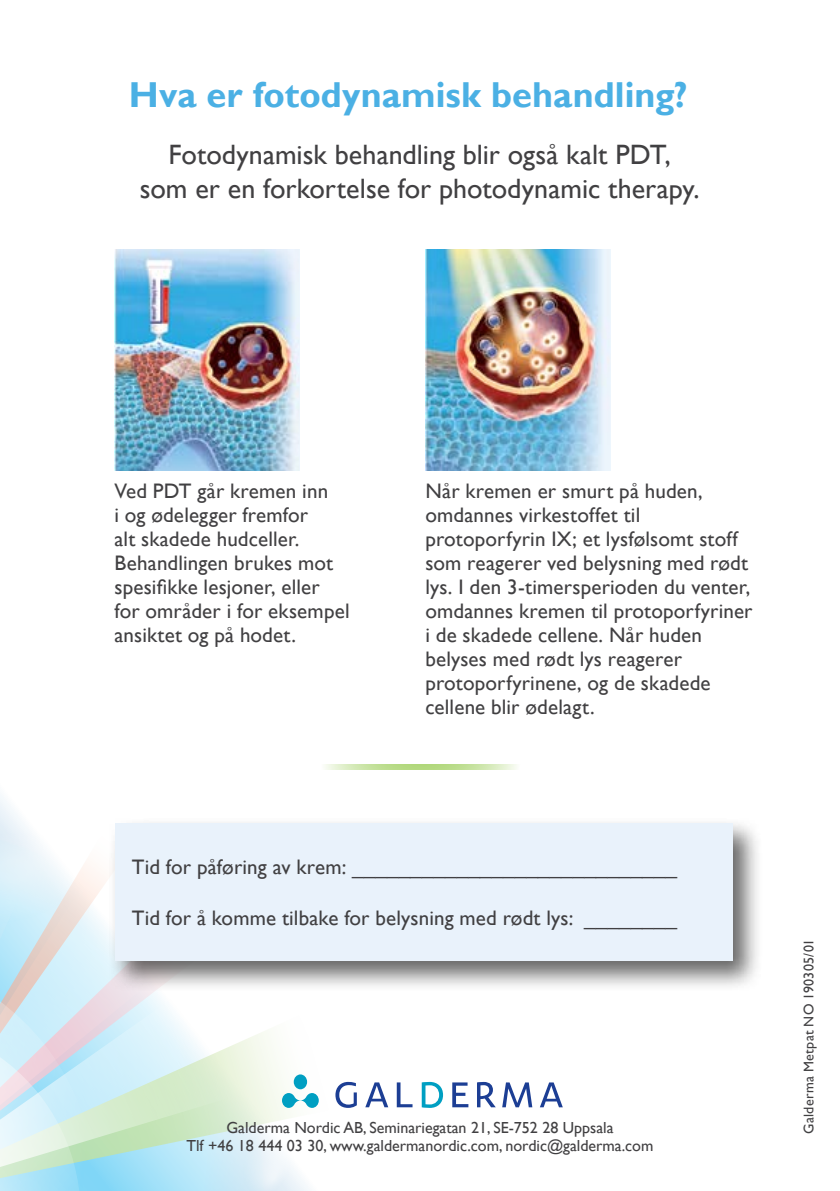
<style>
.page{position:relative;width:840px;height:1191px;background:#fff}
.page>*{position:absolute;margin:0;border:0;box-sizing:border-box;transform-origin:0 0}
.t1{font:700 36px "Gill Sans";color:#4bb0e4}
.t2{font:28px/34px "Gill Sans";color:#414042;text-align:center}
.t3{font:21px/24px "Gill Sans";letter-spacing:.005em;color:#414042}
.t4{font:16px/18px "Gill Sans";color:#414042;text-align:center}
.t5{font:14px "Gill Sans";letter-spacing:.025em;color:#414042}
</style>
<div class="page">
<svg style="left:0;top:796px;width:563px;height:395px"></svg>
<div style="left:108px;top:816px;width:654px;height:176px;background:#000;opacity:.6"></div>
<div style="left:115px;top:823px;width:616px;height:138px;background:#e9f2fb"></div>
<img style="left:114px;top:250px;width:185px;height:220px">
<img style="left:425px;top:250px;width:185px;height:220px">
<svg style="left:325px;top:764px;width:192px;height:6px"></svg>
<h1 class="t1" style="left:129px;top:73px;width:560px">Hva er fotodynamisk behandling?</h1>
<h2 class="t2" style="left:140px;top:138px;width:560px">Fotodynamisk behandling blir også kalt PDT,<br>som er en forkortelse for photodynamic therapy.</h2>
<p class="t3" style="left:114px;top:479px;width:236px">Ved PDT går kremen inn<br>i og ødelegger fremfor<br>alt skadede hudceller.<br>Behandlingen brukes mot spesifikke lesjoner, eller for områder i for eksempel ansiktet og på hodet.</p>
<p class="t3" style="left:425px;top:479px;width:328px">Når kremen er smurt på huden, omdannes virkestoffet til protoporfyrin IX; et lysfølsomt stoff som reagerer ved belysning med rødt lys. I den 3-timersperioden du venter, omdannes kremen til protoporfyriner i de skadede cellene. Når huden belyses med rødt lys reagerer protoporfyrinene, og de skadede cellene blir ødelagt.</p>
<p class="t3" style="left:132px;top:855px;width:546px">Tid for påføring av krem: ____________________________</p>
<p class="t3" style="left:132px;top:906px;width:546px">Tid for å komme tilbake for belysning med rødt lys: ________</p>
<p class="t4" style="left:186px;top:1119px;width:468px">Galderma Nordic AB, Seminariegatan 21, SE-752 28 Uppsala<br>Tlf +46 18 444 03 30, www.galdermanordic.com, nordic@galderma.com</p>
<p class="t5" style="left:800px;top:1134px;width:197px;rotate:-90deg">Galderma Metpat NO 190305/01</p>
</div>
